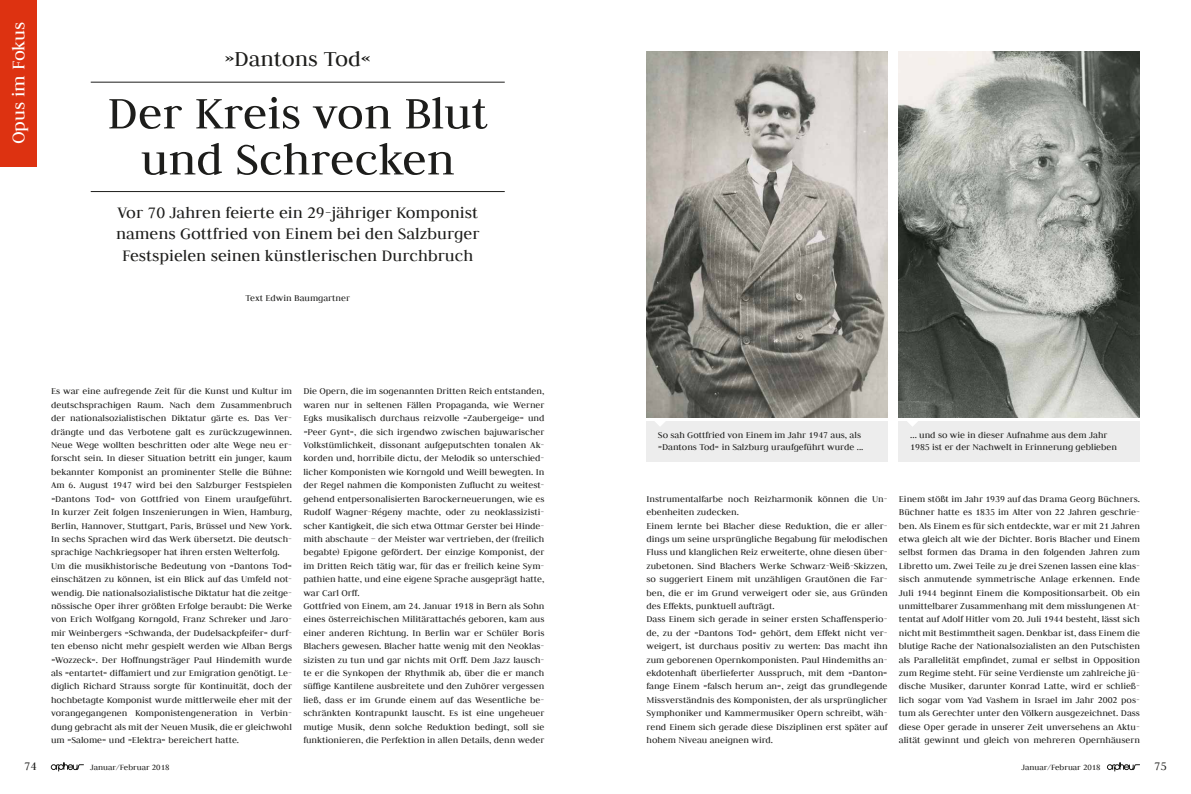
<style>
.page{position:relative;width:1191px;height:794px;background:#fff}
.page>*{position:absolute;margin:0;border:0;box-sizing:border-box;transform-origin:0 0}
.t1{font:50px/46px "Judson";color:#1d1d1b;text-align:center}
.t2{font:24px "Judson";color:#1d1d1b}
.t3{font:20px "Judson";color:#fff}
.t4{font:18px/21.6px "Judson";color:#1d1d1b;text-align:center}
.t5{font:13px "Judson";color:#1d1d1b}
.t6{font:10px/13.4px "Judson";color:#1d1d1b}
.t7{font:9px "Judson";color:#1d1d1b}
</style>
<div class="page">
<hr style="left:91px;top:82px;width:414px;height:1px;background:#1d1d1b">
<hr style="left:91px;top:191px;width:414px;height:1px;background:#1d1d1b">
<img style="left:646px;top:51px;width:241px;height:367px">
<img style="left:899px;top:51px;width:241px;height:367px">
<div style="left:646px;top:420px;width:241px;height:41px;background:#ededed"></div>
<svg style="left:652px;top:420px;width:15px;height:6px"></svg>
<div style="left:899px;top:420px;width:241px;height:41px;background:#ededed"></div>
<svg style="left:905px;top:420px;width:15px;height:6px"></svg>
<div style="left:0;top:0;width:37px;height:167px;background:#dd3211"></div>
<svg style="left:51px;top:762px;width:33px;height:10px"></svg>
<svg style="left:1107px;top:762px;width:33px;height:10px"></svg>
<h3 class="t3" style="left:6px;top:144px;width:124px;rotate:-90deg">Opus im Fokus</h3>
<h2 class="t2" style="left:224px;top:44px;width:149px">»Dantons Tod«</h2>
<h1 class="t1" style="left:107px;top:89px;width:382px">Der Kreis von Blut und Schrecken</h1>
<h3 class="t4" style="left:116px;top:201px;width:365px">Vor 70 Jahren feierte ein 29-jähriger Komponist namens Gottfried von Einem bei den Salzburger<br>Festspielen seinen künstlerischen Durchbruch</h3>
<p class="t6" style="left:245px;top:291px;width:106px">Text Edwin Baumgartner</p>
<p class="t6" style="left:51px;top:384px;width:242px">Es war eine aufregende Zeit für die Kunst und Kultur im deutschsprachigen Raum. Nach dem Zusammenbruch der nationalsozialistischen Diktatur gärte es. Das Ver&shy;drängte und das Verbotene galt es zurückzugewinnen.<br>Neue Wege wollten beschritten oder alte Wege neu er&shy;forscht sein. In dieser Situation betritt ein junger, kaum bekannter Komponist an prominenter Stelle die Bühne:<br>Am 6. August 1947 wird bei den Salzburger Festspielen »Dantons Tod« von Gottfried von Einem uraufgeführt.<br>In kurzer Zeit folgen Inszenierungen in Wien, Hamburg, Berlin, Hannover, Stuttgart, Paris, Brüssel und New York.<br>In sechs Sprachen wird das Werk übersetzt. Die deutsch&shy;sprachige Nachkriegsoper hat ihren ersten Welterfolg.<br>Um die musikhistorische Bedeutung von »Dantons Tod« einschätzen zu können, ist ein Blick auf das Umfeld not&shy;wendig. Die nationalsozialistische Diktatur hat die zeitge&shy;nössische Oper ihrer größten Erfolge beraubt: Die Werke von Erich Wolfgang Korngold, Franz Schreker und Jaro&shy;mir Weinbergers »Schwanda, der Dudelsackpfeifer« durf&shy;ten ebenso nicht mehr gespielt werden wie Alban Bergs »Wozzeck«. Der Hoffnungsträger Paul Hindemith wurde als »entartet« diffamiert und zur Emigration genötigt. Le&shy;diglich Richard Strauss sorgte für Kontinuität, doch der hochbetagte Komponist wurde mittlerweile eher mit der vorangegangenen Komponistengeneration in Verbin&shy;dung gebracht als mit der Neuen Musik, die er gleichwohl um »Salome« und »Elektra« bereichert hatte.</p>
<p class="t6" style="left:303px;top:384px;width:242px">Die Opern, die im sogenannten Dritten Reich entstanden, waren nur in seltenen Fällen Propaganda, wie Werner Egks musikalisch durchaus reizvolle »Zaubergeige« und »Peer Gynt«, die sich irgendwo zwischen bajuwarischer Volkstümlichkeit, dissonant aufgeputschten tonalen Ak&shy;korden und, horribile dictu, der Melodik so unterschied&shy;licher Komponisten wie Korngold und Weill bewegten. In der Regel nahmen die Komponisten Zuflucht zu weitest&shy;gehend entpersonalisierten Barockerneuerungen, wie es Rudolf Wagner-Régeny machte, oder zu neoklassizisti&shy;scher Kantigkeit, die sich etwa Ottmar Gerster bei Hinde&shy;mith abschaute – der Meister war vertrieben, der (freilich begabte) Epigone gefördert. Der einzige Komponist, der im Dritten Reich tätig war, für das er freilich keine Sym&shy;pathien hatte, und eine eigene Sprache ausgeprägt hatte, war Carl Orff.<br>Gottfried von Einem, am 24. Januar 1918 in Bern als Sohn eines österreichischen Militärattachés geboren, kam aus einer anderen Richtung. In Berlin war er Schüler Boris Blachers gewesen. Blacher hatte wenig mit den Neoklas&shy;sizisten zu tun und gar nichts mit Orff. Dem Jazz lausch&shy;te er die Synkopen der Rhythmik ab, über die er manch süffige Kantilene ausbreitete und den Zuhörer vergessen ließ, dass er im Grunde einem auf das Wesentliche be&shy;schränkten Kontrapunkt lauscht. Es ist eine ungeheuer mutige Musik, denn solche Reduktion bedingt, soll sie funktionieren, die Perfektion in allen Details, denn weder</p>
<p class="t6" style="left:658px;top:429px;width:207px;line-height:12px">So sah Gottfried von Einem im Jahr 1947 aus, als »Dantons Tod« in Salzburg uraufgeführt wurde ...</p>
<p class="t6" style="left:910px;top:429px;width:208px;line-height:12px">... und so wie in dieser Aufnahme aus dem Jahr<br>1985 ist er der Nachwelt in Erinnerung geblieben</p>
<p class="t6" style="left:646px;top:492px;width:242px">Instrumentalfarbe noch Reizharmonik können die Un&shy;ebenheiten zudecken.<br>Einem lernte bei Blacher diese Reduktion, die er aller&shy;dings um seine ursprüngliche Begabung für melodischen Fluss und klanglichen Reiz erweiterte, ohne diesen über&shy;zubetonen. Sind Blachers Werke Schwarz-Weiß-Skizzen, so suggeriert Einem mit unzähligen Grautönen die Far&shy;ben, die er im Grund verweigert oder sie, aus Gründen des Effekts, punktuell aufträgt.<br>Dass Einem sich gerade in seiner ersten Schaffensperio&shy;de, zu der »Dantons Tod« gehört, dem Effekt nicht ver&shy;weigert, ist durchaus positiv zu werten: Das macht ihn zum geborenen Opernkomponisten. Paul Hindemiths an&shy;ekdotenhaft überlieferter Ausspruch, mit dem »Danton« fange Einem »falsch herum an«, zeigt das grundlegende Missverständnis des Komponisten, der als ursprünglicher Symphoniker und Kammermusiker Opern schreibt, wäh&shy;rend Einem sich gerade diese Disziplinen erst später auf hohem Niveau aneignen wird.</p>
<p class="t6" style="left:899px;top:492px;width:242px;text-align:justify">Einem stößt im Jahr 1939 auf das Drama Georg Büchners.<br>Büchner hatte es 1835 im Alter von 22 Jahren geschrie&shy;ben. Als Einem es für sich entdeckte, war er mit 21 Jahren etwa gleich alt wie der Dichter. Boris Blacher und Einem selbst formen das Drama in den folgenden Jahren zum Libretto um. Zwei Teile zu je drei Szenen lassen eine klas&shy;sisch anmutende symmetrische Anlage erkennen. Ende Juli 1944 beginnt Einem die Kompositionsarbeit. Ob ein unmittelbarer Zusammenhang mit dem misslungenen At&shy;tentat auf Adolf Hitler vom 20. Juli 1944 besteht, lässt sich nicht mit Bestimmtheit sagen. Denkbar ist, dass Einem die blutige Rache der Nationalsozialisten an den Putschisten als Parallelität empfindet, zumal er selbst in Opposition zum Regime steht. Für seine Verdienste um zahlreiche jü&shy;dische Musiker, darunter Konrad Latte, wird er schließ&shy;lich sogar vom Yad Vashem in Israel im Jahr 2002 pos&shy;tum als Gerechter unter den Völkern ausgezeichnet. Dass diese Oper gerade in unserer Zeit unversehens an Aktu&shy;alität gewinnt und gleich von mehreren Opernhäusern</p>
<h3 class="t5" style="left:24px;top:758px;width:14px">74</h3>
<p class="t7" style="left:90px;top:761px;width:81px">Januar/Februar 2018</p>
<p class="t7" style="left:1021px;top:761px;width:81px">Januar/Februar 2018</p>
<h3 class="t5" style="left:1154px;top:758px;width:14px">75</h3>
</div>
